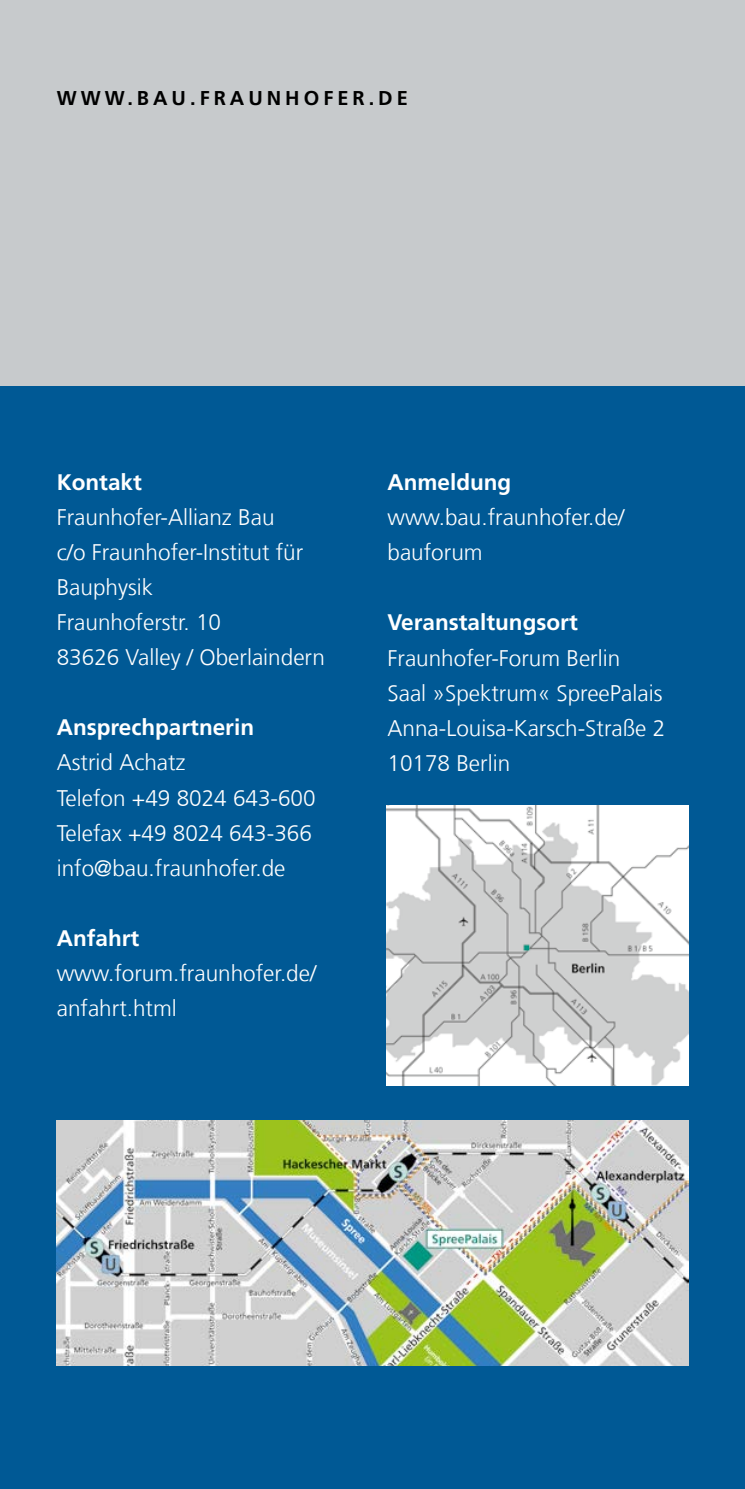
<style>
.page{position:relative;width:745px;height:1489px;background:#fff}
.page>*{position:absolute;margin:0;border:0;box-sizing:border-box;transform-origin:0 0}
.t1{font:300 22.5px/35px "Frutiger LT Com";color:#fff}
.t2{font:700 22.5px "Frutiger LT Com";color:#fff}
.t3{font:700 20px "Frutiger LT Com";letter-spacing:.2em;color:#000}
</style>
<div class="page">
<div style="left:0;top:365px;width:744px;height:1123px;background:#005995"></div>
<div style="left:0;top:0;width:744px;height:385px;background:#c7cacc"></div>
<img style="left:57px;top:1120px;width:630px;height:245px">
<img style="left:386px;top:805px;width:301px;height:280px">
<p class="t3" style="left:57px;top:86px;width:352px">WWW.BAU.FRAUNHOFER.DE</p>
<p class="t2" style="left:57px;top:469px;width:87px">Kontakt</p>
<p class="t1" style="left:57px;top:500px;width:269px">Fraunhofer-Allianz Bau<br>c/o Fraunhofer-Institut für<br>Bauphysik<br>Fraunhoferstr. 10<br>83626 Valley / Oberlaindern</p>
<p class="t2" style="left:57px;top:714px;width:199px">Ansprechpartnerin</p>
<p class="t1" style="left:57px;top:745px;width:260px">Astrid Achatz<br>Telefon +49 8024 643-600<br>Telefax +49 8024 643-366 info@bau.fraunhofer.de</p>
<p class="t2" style="left:57px;top:924px;width:84px">Anfahrt</p>
<p class="t1" style="left:57px;top:955px;width:261px">www.forum.fraunhofer.de/ anfahrt.html</p>
<p class="t2" style="left:387px;top:469px;width:125px">Anmeldung</p>
<p class="t1" style="left:387px;top:500px;width:238px">www.bau.fraunhofer.de/ bauforum</p>
<p class="t2" style="left:387px;top:609px;width:192px">Veranstaltungsort</p>
<p class="t1" style="left:387px;top:640px;width:279px">Fraunhofer-Forum Berlin<br>Saal »Spektrum« SpreePalais<br>Anna-Louisa-Karsch-Straße 2<br>10178 Berlin</p>
</div>
